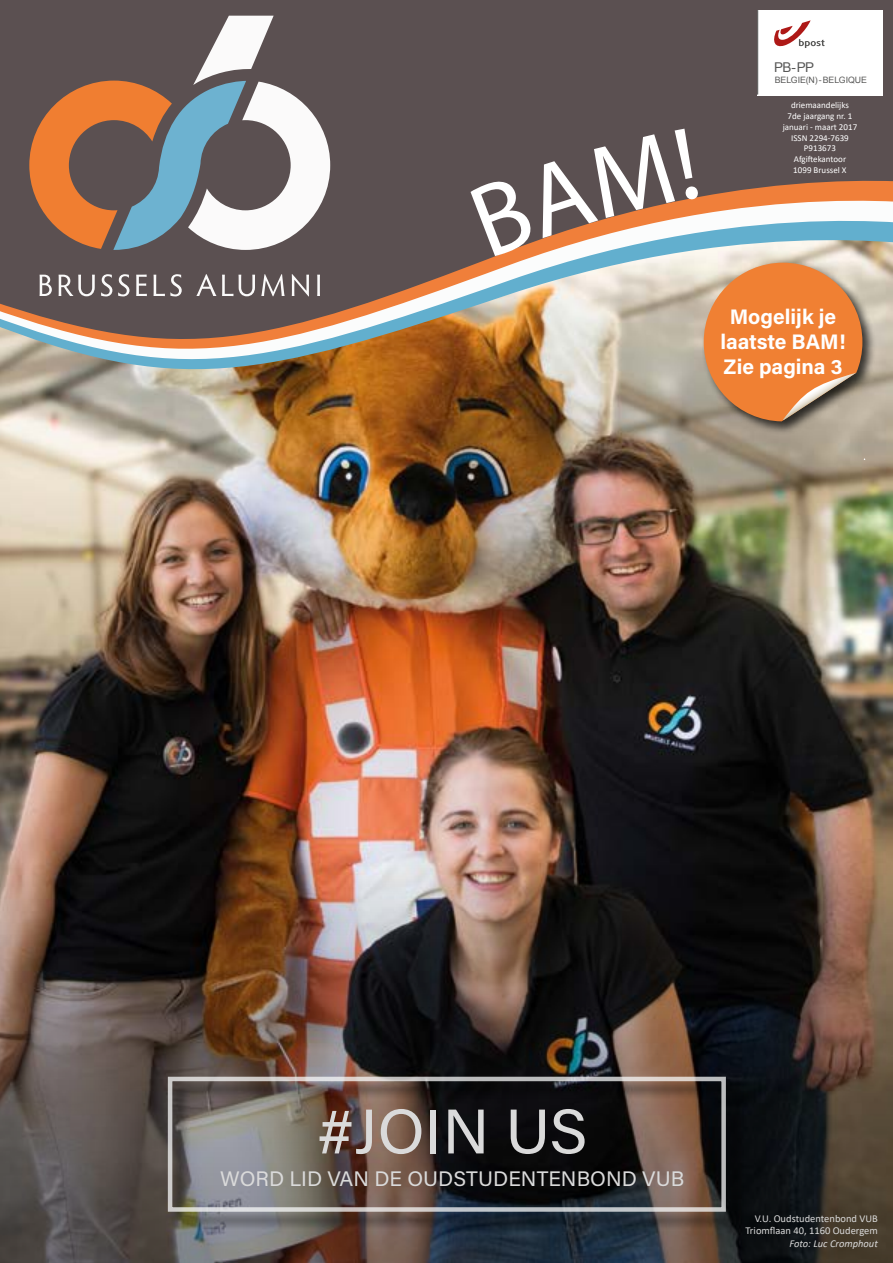
<style>
.page{position:relative;width:893px;height:1263px;background:#fff}
.page>*{position:absolute;margin:0;border:0;box-sizing:border-box;transform-origin:0 0}
.t1{font:63px "Acumin Pro";color:#dadada}
.t2{font:21px "Acumin Pro";color:#dadada}
.t3{font:700 21px/25.2px "Acumin Pro";color:#fff;text-align:center}
.t4{font:13.5px "Arial";color:#575756}
.t5{font:10.5px/12.6px "Calibri";color:#dadada;text-align:right}
.t6{font:italic 10.5px "Calibri";color:#dadada}
.t7{font:9px/10.8px "Calibri";color:#fff}
.t8{font:8.7px "Arial";letter-spacing:-.005em;color:#575756}
</style>
<div class="page">
<img style="left:0;top:397px;width:893px;height:467px">
<img style="left:0;top:387px;width:893px;height:10px">
<img style="left:0;top:377px;width:893px;height:10px">
<img style="left:0;top:367px;width:893px;height:10px">
<svg style="left:0;top:0;width:893px;height:367px;background:#7e716b"></svg>
<svg style="left:29px;top:16px;width:301px;height:234px"></svg>
<svg style="left:40px;top:275px;width:12px;height:21px"></svg>
<svg style="left:59px;top:275px;width:36px;height:21px"></svg>
<svg style="left:101px;top:274px;width:11px;height:22px"></svg>
<svg style="left:118px;top:274px;width:11px;height:22px"></svg>
<svg style="left:136px;top:275px;width:11px;height:21px"></svg>
<svg style="left:154px;top:274px;width:28px;height:22px"></svg>
<svg style="left:196px;top:274px;width:20px;height:22px"></svg>
<svg style="left:222px;top:275px;width:33px;height:21px"></svg>
<svg style="left:261px;top:274px;width:24px;height:22px"></svg>
<svg style="left:292px;top:274px;width:17px;height:22px"></svg>
<svg style="left:317px;top:275px;width:3px;height:21px"></svg>
<div style="left:757px;top:10px;width:126px;height:85px;background:#fff"></div>
<hr style="left:757px;top:10px;width:1px;height:84px;background:#575756">
<svg style="left:774px;top:20px;width:50px;height:28px"></svg>
<img style="left:0;top:864px;width:893px;height:399px">
<div style="left:170px;top:1079px;width:575px;height:152px;background:#000;opacity:.75"></div>
<div style="left:168px;top:1077px;width:558px;height:135px;border:4px solid #fbfcfc"></div>
<div style="left:702px;top:261px;width:175px;height:175px;background:#000;opacity:.75"></div>
<svg style="left:704px;top:263px;width:158px;height:158px;background:#df8a4d"></svg>
<svg style="left:470px;top:128px;width:229px;height:129px;background:#786863"></svg>
<h3 class="t4" style="left:774px;top:59px;width:42px">PB-PP</h3>
<p class="t8" style="left:775px;top:74px;width:94px">BELGIE(N)-BELGIQUE</p>
<p class="t7" style="left:783px;top:100px;width:76px;text-align:center">driemaandelijks<br>7de jaargang nr. 1 januari - maart 2017<br>ISSN 2294-7639<br>P913673<br>Afgiftekantoor<br>1099 Brussel X</p>
<p class="t7" style="left:781px;top:110px;width:79px;text-indent:67px">3 juli - september 2017</p>
<p class="t7" style="left:788px;top:110px;width:6px">6</p>
<h2 class="t3" style="left:720px;top:303px;width:127px">Mogelijk je laatste BAM!<br>Zie pagina 3</h2>
<h1 class="t1" style="left:317px;top:1088px;width:272px">#JOIN US</h1>
<h2 class="t2" style="left:220px;top:1164px;width:466px">WORD LID VAN DE OUDSTUDENTENBOND VUB</h2>
<p class="t5" style="left:745px;top:1212px;width:134px">V.U. Oudstudentenbond VUB<br>Triomflaan 40, 1160 Oudergem</p>
<p class="t6" style="left:789px;top:1236px;width:90px">Foto: Luc Cromphout</p>
</div>
